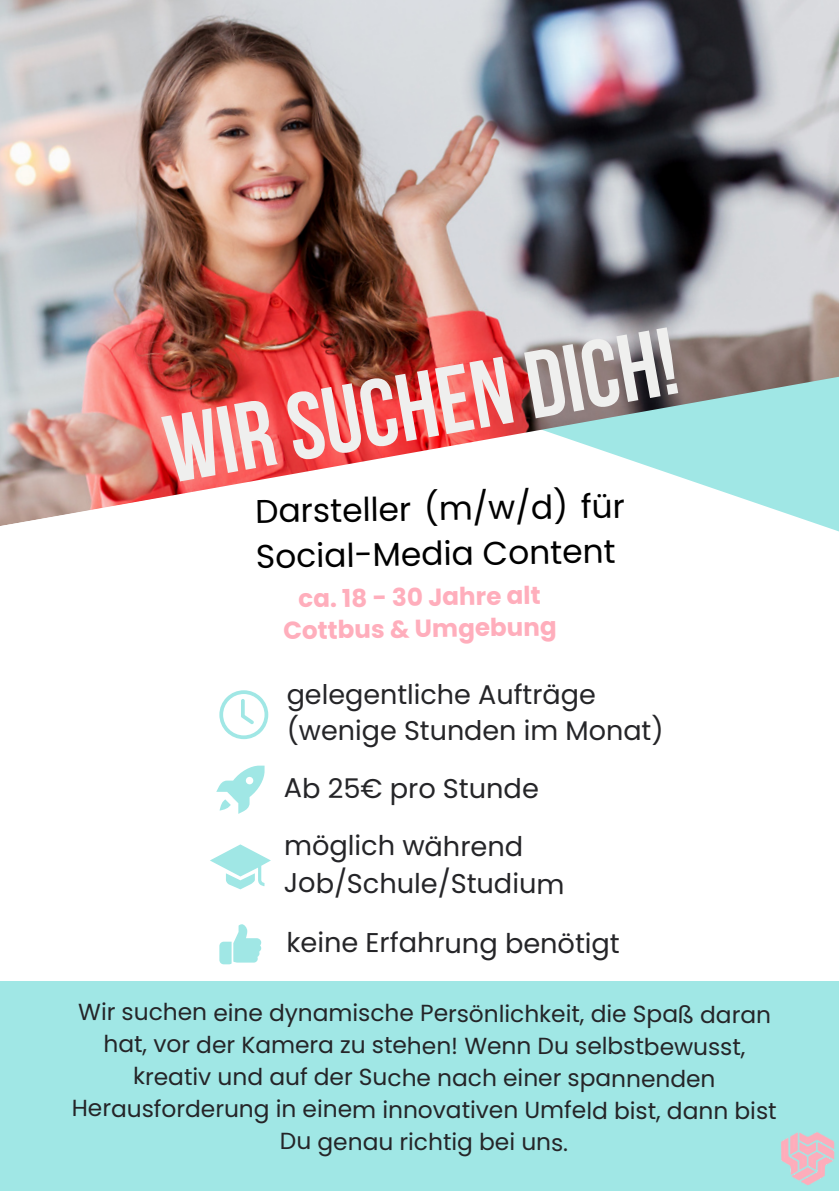
<style>
.page{position:relative;width:839px;height:1191px;background:#fff}
.page>*{position:absolute;margin:0;border:0;box-sizing:border-box;transform-origin:0 0}
.t1{font:95.2px "Bebas Neue Cyrillic";color:#efefee}
.t2{font:32.8px/45px "Poppins";color:#000}
.t3{font:27.2px/37.6px "Poppins";letter-spacing:-.005em;color:#252528}
.t4{font:27px/36px "Poppins";color:#252528}
.t5{font:700 24.6px "Poppins";color:#ffaebc}
.t6{font:23.2px/32.2px "Poppins";letter-spacing:-.005em;color:#252528;text-align:center}
</style>
<div class="page">
<img style="left:0;top:0;width:838px;height:526px">
<svg style="left:210px;top:844px;width:61px;height:45px"></svg>
<svg style="left:219px;top:690px;width:49px;height:49px"></svg>
<svg style="left:216px;top:766px;width:48px;height:48px"></svg>
<svg style="left:219px;top:924px;width:42px;height:40px"></svg>
<div style="left:0;top:981px;width:838px;height:210px;background:#a0e7e5"></div>
<img style="left:781px;top:1132px;width:54px;height:54px">
<p class="t1" style="left:159px;top:412px;width:520px;rotate:-10deg">Wir suchen dich!</p>
<p class="t2" style="left:255px;top:489px;width:371px;rotate:-1deg">Darsteller (m/w/d) für<br>Social-Media Content</p>
<p class="t5" style="left:298px;top:582px;width:244px;rotate:-1deg">ca. 18 - 30 Jahre alt</p>
<p class="t5" style="left:283px;top:614px;width:275px;rotate:-1deg">Cottbus &amp; Umgebung</p>
<p class="t4" style="left:287px;top:677px;width:378px">gelegentliche Aufträge (wenige Stunden im Monat)</p>
<p class="t3" style="left:284px;top:770px;width:256px">Ab 25€ pro Stunde</p>
<p class="t3" style="left:284px;top:827px;width:282px">möglich während<br>Job/Schule/Studium</p>
<p class="t3" style="left:286px;top:924px;width:335px">keine Erfahrung benötigt</p>
<p class="t6" style="left:72px;top:997px;width:706px">Wir suchen eine dynamische Persönlichkeit, die Spaß daran hat, vor der Kamera zu stehen! Wenn Du selbstbewusst, kreativ und auf der Suche nach einer spannenden Herausforderung in einem innovativen Umfeld bist, dann bist Du genau richtig bei uns.</p>
</div>
